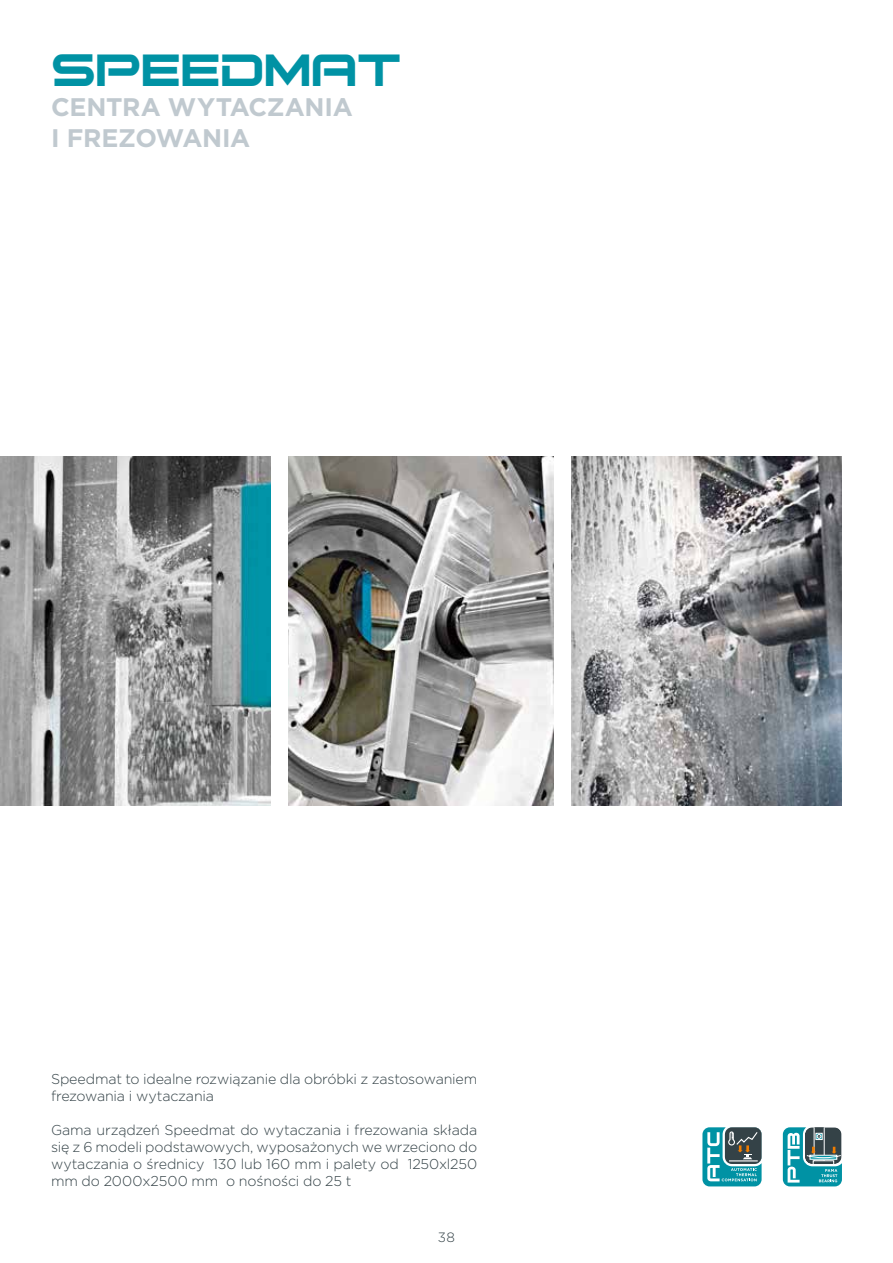
<style>
.page{position:relative;width:893px;height:1263px;background:#fff}
.page>*{position:absolute;margin:0;border:0;box-sizing:border-box;transform-origin:0 0}
.t1{font:43.5px "PAMA";color:#0092a4}
.t2{font:700 25.35px/30.5px "Gotham";letter-spacing:-.015em;color:#c0c9cf}
.t3{font:300 14.25px/17.1px "Gotham";letter-spacing:-.01em;color:#344247}
.t4{font:300 13.5px "Gotham";color:#344247}
</style>
<div class="page">
<img style="left:571px;top:456px;width:271px;height:350px">
<img style="left:0;top:456px;width:271px;height:350px">
<img style="left:289px;top:456px;width:264px;height:350px">
<svg style="left:783px;top:1127px;width:59px;height:59px;background:#4e959e"></svg>
<svg style="left:702px;top:1127px;width:60px;height:59px;background:#4c9099"></svg>
<h1 class="t1" style="left:51px;top:47px;width:352px">SPEEDMAT</h1>
<h2 class="t2" style="left:51px;top:92px;width:303px">CENTRA WYTACZANIA<br>I FREZOWANIA</h2>
<p class="t3" style="left:51px;top:1070px;width:428px">Speedmat to idealne rozwiązanie dla obróbki z zastosowaniem frezowania i wytaczania</p>
<p class="t3" style="left:51px;top:1121px;width:428px;text-align:justify">Gama urządzeń Speedmat do wytaczania i frezowania składa się z 6 modeli podstawowych, wyposażonych we wrzeciono do wytaczania o średnicy 130 lub 160 mm i palety od 1250xl250 mm do 2000x2500 mm o nośności do 25 t</p>
<p class="t4" style="left:438px;top:1229px;width:19px">38</p>
</div>
